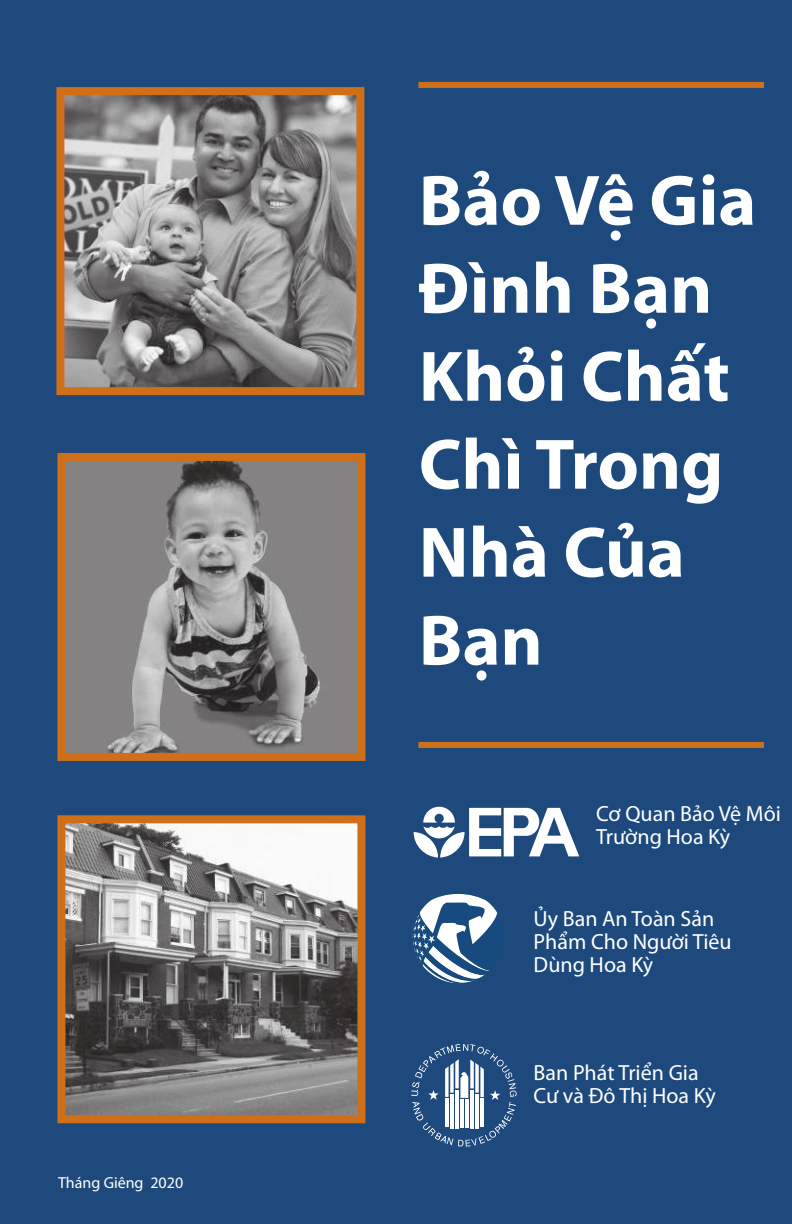
<style>
.page{position:relative;width:792px;height:1224px;background:#1d497d}
.page>*{position:absolute;margin:0;border:0;box-sizing:border-box;transform-origin:0 0}
.t1{font:700 72px/88px "Myriad Pro";color:#fff}
.t2{font:22px/23px "Myriad Pro";color:#fff}
.t3{font:16px "Myriad Pro";color:#fff}
</style>
<div class="page">
<div style="left:418px;top:82px;width:346px;height:6px;background:#d06f19"></div>
<div style="left:418px;top:742px;width:346px;height:6px;background:#d06f19"></div>
<svg style="left:414px;top:893px;width:83px;height:89px"></svg>
<div style="left:411px;top:889px;width:95px;height:96px;border:2px solid #1d497d;border-radius:50%"></div>
<img style="left:65px;top:96px;width:290px;height:290px">
<div style="left:56px;top:87px;width:308px;height:308px;border:8px solid #d06f19"></div>
<img style="left:66px;top:462px;width:290px;height:290px">
<div style="left:57px;top:453px;width:308px;height:308px;border:8px solid #d06f19"></div>
<img style="left:66px;top:824px;width:290px;height:290px">
<div style="left:57px;top:815px;width:308px;height:308px;border:8px solid #d06f19"></div>
<svg style="left:414px;top:807px;width:165px;height:51px"></svg>
<svg style="left:411px;top:1044px;width:106px;height:103px"></svg>
<p class="t3" style="left:58px;top:1174px;width:127px">Tháng Giêng 2020</p>
<h1 class="t1" style="left:419px;top:156px;width:339px">Bảo Vệ Gia<br>Đình Bạn<br>Khỏi Chất<br>Chì Trong<br>Nhà Của<br>Bạn</h1>
<p class="t2" style="left:596px;top:802px;width:186px">Cơ Quan Bảo Vệ Môi<br>Trường Hoa Kỳ</p>
<p class="t2" style="left:534px;top:907px;width:200px">Ủy Ban An Toàn Sản<br>Phẩm Cho Người Tiêu<br>Dùng Hoa Kỳ</p>
<p class="t2" style="left:534px;top:1061px;width:184px">Ban Phát Triển Gia<br>Cư và Đô Thị Hoa Kỳ</p>
</div>
